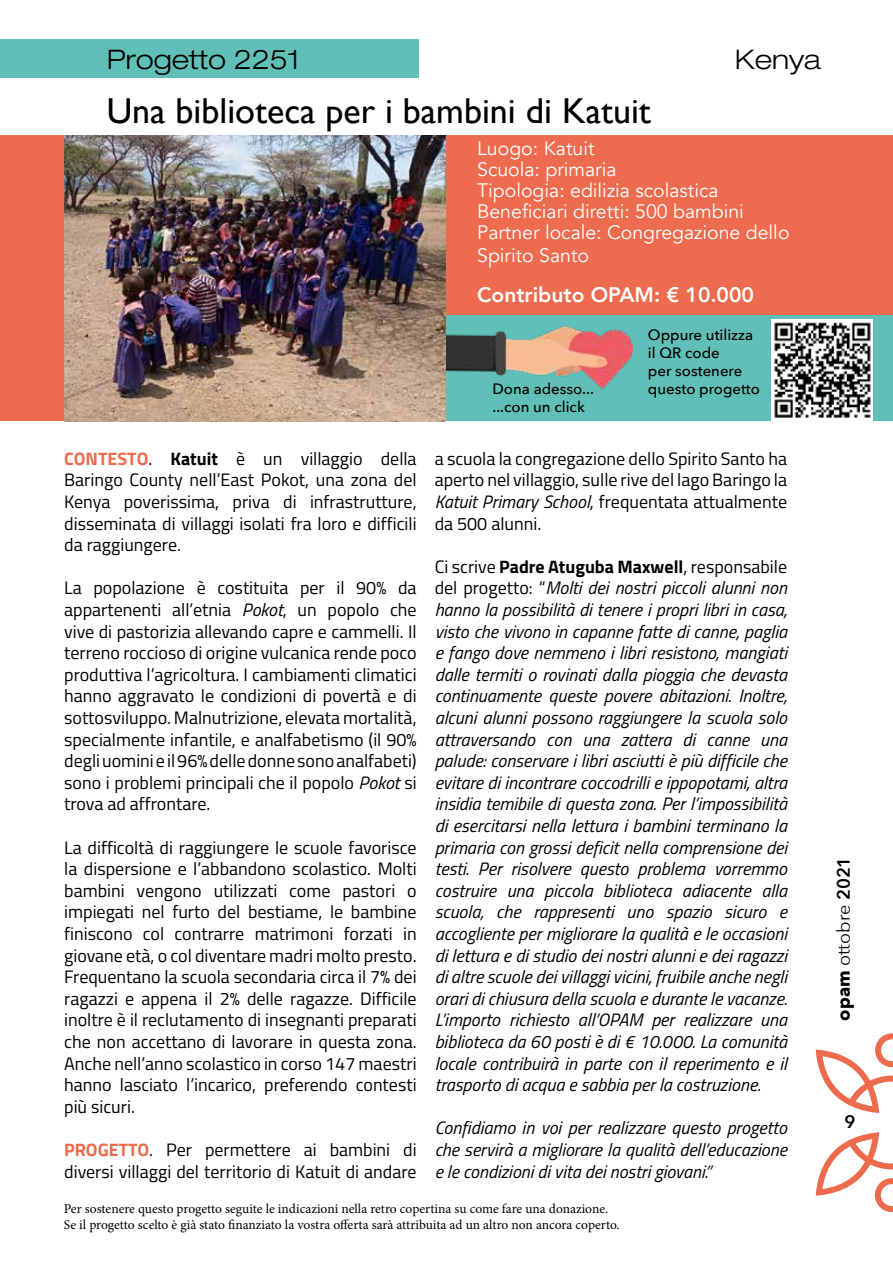
<style>
.page{position:relative;width:893px;height:1263px;background:#fff}
.page>*{position:absolute;margin:0;border:0;box-sizing:border-box;transform-origin:0 0}
.t1{font:36px "Gill Sans";color:#000}
.t2{font:300 expanded 27px "Ford";color:#000}
.t3{font:800 21px "Avenir";color:#fff}
.t4{font:19.5px/21px "Avenir";color:#fff}
.t5{font:18px/21.6px "Titillium Web";color:#000;text-align:justify}
.t6{font:italic 18px/21.6px "Titillium Web";color:#000;text-align:justify}
.t7{font:18px "Avenir Next";color:#000}
.t8{font:600 18px "Avenir Next";color:#000}
.t9{font:500 15px/18px "Avenir Next";color:#000}
.t10{font:13.5px/16.2px "Minion Pro";color:#000}
.s1{font-weight:700;color:#ed6b4e}
.s2{font-weight:700}
.s3{font-style:italic}
.s4{font-style:normal}
.s5{font-weight:700;font-style:normal}
.s6{font-weight:600}
</style>
<div class="page">
<svg style="left:816px;top:1033px;width:77px;height:80px"></svg>
<svg style="left:816px;top:1132px;width:77px;height:80px"></svg>
<div style="left:0;top:39px;width:443px;height:39px;background:#60bfb6"></div>
<div style="left:419px;top:39px;width:402px;height:39px;background:#fff"></div>
<div style="left:0;top:135px;width:893px;height:286px;background:#ed6b4e"></div>
<div style="left:431px;top:315px;width:462px;height:106px;background:#60bfb6"></div>
<img style="left:445px;top:315px;width:187px;height:106px">
<img style="left:772px;top:319px;width:101px;height:102px">
<img style="left:64px;top:135px;width:381px;height:286px">
<h2 class="t2" style="left:107px;top:44px;width:195px">Progetto 2251</h2>
<h2 class="t2" style="left:735px;top:44px;width:88px">Kenya</h2>
<h1 class="t1" style="left:107px;top:89px;width:546px">Una biblioteca per i bambini di Katuit</h1>
<p class="t4" style="left:477px;top:138px;width:314px">Luogo: Katuit<br>Scuola: primaria<br>Tipologia: edilizia scolastica<br>Beneficiari diretti: 500 bambini<br>Partner locale: Congregazione dello</p>
<p class="t4" style="left:477px;top:245px;width:113px">Spirito Santo</p>
<p class="t3" style="left:477px;top:279px;width:278px">Contributo OPAM: € 10.000</p>
<p class="t9" style="left:492px;top:380px;width:103px">Dona adesso... ...con un click</p>
<p class="t9" style="left:648px;top:325px;width:114px">Oppure utilizza il QR code<br>per sostenere questo progetto</p>
<p class="t5" style="left:64px;top:447px;width:354px"><span class="s1">CONTESTO</span>. <span class="s2">Katuit</span> è un villaggio della Baringo County nell’East Pokot, una zona del Kenya poverissima, priva di infrastrutture, disseminata di villaggi isolati fra loro e difficili da raggiungere.</p>
<p class="t5" style="left:64px;top:576px;width:354px">La popolazione è costituita per il 90% da appartenenti all’etnia <span class="s3">Pokot</span>, un popolo che vive di pastorizia allevando capre e cammelli. Il terreno roccioso di origine vulcanica rende poco produttiva l’agricoltura. I cambiamenti climatici hanno aggravato le condizioni di povertà e di sottosviluppo. Malnutrizione, elevata mortalità, specialmente infantile, e analfabetismo (il 90% degli uomini e il 96% delle donne sono analfabeti) sono i problemi principali che il popolo <span class="s3">Pokot</span> si trova ad affrontare.</p>
<p class="t5" style="left:64px;top:836px;width:354px">La difficoltà di raggiungere le scuole favorisce la dispersione e l’abbandono scolastico. Molti bambini vengono utilizzati come pastori o impiegati nel furto del bestiame, le bambine finiscono col contrarre matrimoni forzati in giovane età, o col diventare madri molto presto.<br>Frequentano la scuola secondaria circa il 7% dei ragazzi e appena il 2% delle ragazze. Difficile inoltre è il reclutamento di insegnanti preparati che non accettano di lavorare in questa zona.<br>Anche nell’anno scolastico in corso 147 maestri hanno lasciato l’incarico, preferendo contesti più sicuri.</p>
<p class="t5" style="left:64px;top:1138px;width:354px"><span class="s1">PROGETTO</span>. Per permettere ai bambini di diversi villaggi del territorio di Katuit di andare</p>
<p class="t5" style="left:435px;top:447px;width:354px">a scuola la congregazione dello Spirito Santo ha aperto nel villaggio, sulle rive del lago Baringo la <span class="s3">Katuit Primary School</span>, frequentata attualmente da 500 alunni.</p>
<p class="t6" style="left:435px;top:555px;width:354px"><span class="s4">Ci scrive</span> <span class="s5">Padre Atuguba Maxwell</span><span class="s4">, responsabile del progetto: “</span>Molti dei nostri piccoli alunni non hanno la possibilità di tenere i propri libri in casa, visto che vivono in capanne fatte di canne, paglia e fango dove nemmeno i libri resistono, mangiati dalle termiti o rovinati dalla pioggia che devasta continuamente queste povere abitazioni. Inoltre, alcuni alunni possono raggiungere la scuola solo attraversando con una zattera di canne una palude: conservare i libri asciutti è più difficile che evitare di incontrare coccodrilli e ippopotami, altra insidia temibile di questa zona. Per l’impossibilità di esercitarsi nella lettura i bambini terminano la primaria con grossi deficit nella comprensione dei testi. Per risolvere questo problema vorremmo costruire una piccola biblioteca adiacente alla scuola, che rappresenti uno spazio sicuro e accogliente per migliorare la qualità e le occasioni di lettura e di studio dei nostri alunni e dei ragazzi di altre scuole dei villaggi vicini, fruibile anche negli orari di chiusura della scuola e durante le vacanze.<br>L’importo richiesto all’OPAM per realizzare una biblioteca da 60 posti è di € 10.000. La comunità locale contribuirà in parte con il reperimento e il trasporto di acqua e sabbia per la costruzione.</p>
<p class="t6" style="left:435px;top:1116px;width:354px">Confidiamo in voi per realizzare questo progetto che servirà a migliorare la qualità dell’educazione e le condizioni di vita dei nostri giovani.”</p>
<p class="t10" style="left:64px;top:1201px;width:557px">Per sostenere questo progetto seguite le indicazioni nella retro copertina su come fare una donazione.<br>Se il progetto scelto è già stato finanziato la vostra offerta sarà attribuita ad un altro non ancora coperto.</p>
<p class="t7" style="left:828px;top:1020px;width:166px;rotate:-90deg"><span class="s2">opam</span> ottobre <span class="s6">2021</span></p>
<p class="t8" style="left:844px;top:1106px;width:12px">9</p>
</div>
